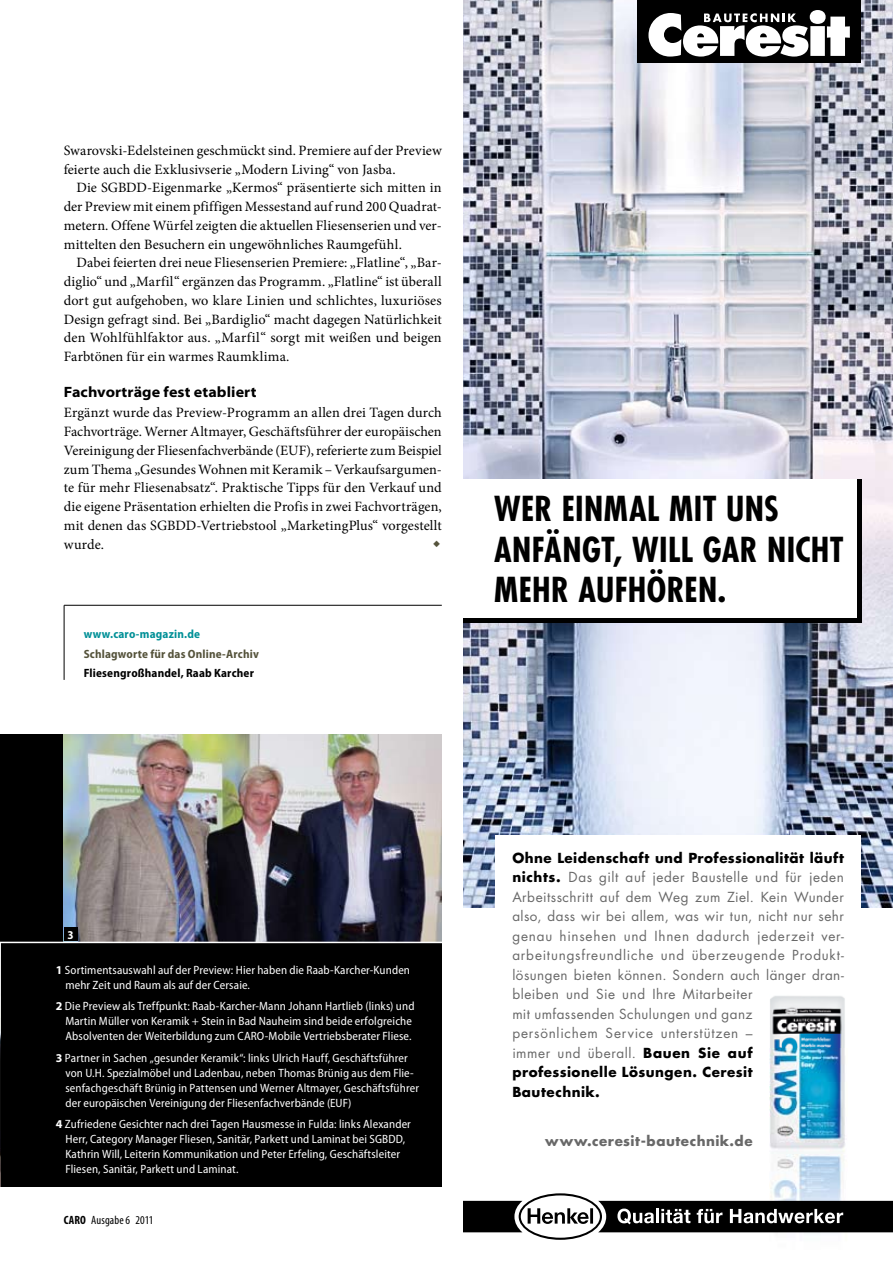
<style>
.page{position:relative;width:893px;height:1263px;background:#fff}
.page>*{position:absolute;margin:0;border:0;box-sizing:border-box;transform-origin:0 0}
.t1{font:700 condensed 33.45px/40.8px "Futura";letter-spacing:.01em;color:#000}
.t2{font:700 semi-expanded 15px "Myriad Pro";letter-spacing:.005em;color:#000}
.t3{font:14.25px/18.8px "Minion Pro";letter-spacing:.005em;color:#000;text-align:justify}
.t4{font:13.5px/19.5px "Futura";letter-spacing:.04em;color:#686868}
.t5{font:700 13.5px "Futura";letter-spacing:.04em;color:#686868}
.t6{font:semi-condensed 12px/15px "Myriad Pro";letter-spacing:.01em;color:#fff}
.t7{font:700 semi-condensed 12px "Myriad Pro";letter-spacing:.015em;color:#55533b}
.t8{font:700 semi-condensed 12px "Myriad Pro";letter-spacing:.015em;color:#000}
.t9{font:700 semi-condensed 12px "Myriad Pro";letter-spacing:.015em;color:#009097}
.t10{font:condensed 12px "Myriad Pro";letter-spacing:.01em;color:#000}
.t11{font:700 semi-condensed 12px "Myriad Pro";color:#fff}
.s1{font-weight:700;font-stretch:normal}
.s2{font-weight:700}
.s3{font-weight:700;color:#000}
</style>
<div class="page">
<div style="left:0;top:734px;width:442px;height:452px;background:#000"></div>
<hr style="left:64px;top:605px;width:378px;height:1px;background:#000">
<hr style="left:64px;top:605px;width:1px;height:75px;background:#000">
<img style="left:0;top:943px;width:1px;height:243px">
<img style="left:64px;top:734px;width:378px;height:208px">
<img style="left:463px;top:0;width:430px;height:907px">
<div style="left:638px;top:1px;width:223px;height:62px;background:#000"></div>
<svg style="left:648px;top:10px;width:202px;height:47px"></svg>
<div style="left:495px;top:835px;width:366px;height:212px;background:#fff"></div>
<div style="left:463px;top:479px;width:398px;height:143px;background:#000"></div>
<div style="left:463px;top:479px;width:393px;height:139px;background:#fff"></div>
<img style="left:769px;top:996px;width:76px;height:197px">
<svg style="left:463px;top:1193px;width:430px;height:47px"></svg>
<hr style="left:0;top:942px;width:455px;height:1px;background:#fff">
<div style="left:64px;top:927px;width:14px;height:14px;background:#000"></div>
<p class="t3" style="left:64px;top:141px;width:379px">Swarovski-Edelsteinen geschmückt sind. Premiere auf der Preview feierte auch die Exklusivserie „Modern Living“ von Jasba.</p>
<p class="t3" style="left:64px;top:178px;width:379px;text-indent:13px">Die SGBDD-Eigenmarke „Kermos“ präsentierte sich mitten in der Preview mit einem pfiffigen Messestand auf rund 200 Quadrat&shy;metern. Offene Würfel zeigten die aktuellen Fliesenserien und ver&shy;mittelten den Besuchern ein ungewöhnliches Raumgefühl.</p>
<p class="t3" style="left:64px;top:253px;width:379px;text-indent:13px">Dabei feierten drei neue Fliesenserien Premiere: „Flatline“, „Bar&shy;diglio“ und „Marfil“ ergänzen das Programm. „Flatline“ ist überall dort gut aufgehoben, wo klare Linien und schlichtes, luxuriöses Design gefragt sind. Bei „Bardiglio“ macht dagegen Natürlichkeit den Wohlfühlfaktor aus. „Marfil“ sorgt mit weißen und beigen Farbtönen für ein warmes Raumklima.</p>
<p class="t2" style="left:64px;top:384px;width:194px">Fachvorträge fest etabliert</p>
<p class="t3" style="left:64px;top:403px;width:379px">Ergänzt wurde das Preview-Programm an allen drei Tagen durch Fachvorträge. Werner Altmayer, Geschäftsführer der europäischen Vereinigung der Fliesenfachverbände (EUF), referierte zum Beispiel zum Thema „Gesundes Wohnen mit Keramik – Verkaufsargumen&shy;te für mehr Fliesenabsatz“. Praktische Tipps für den Verkauf und die eigene Präsentation erhielten die Profis in zwei Fachvorträgen, mit denen das SGBDD-Vertriebstool „MarketingPlus“ vorgestellt wurde.</p>
<p class="t9" style="left:84px;top:627px;width:118px">www.caro-magazin.de</p>
<p class="t7" style="left:84px;top:647px;width:177px">Schlagworte für das Online-Archiv</p>
<p class="t8" style="left:84px;top:666px;width:172px">Fliesengroßhandel, Raab Karcher</p>
<h1 class="t1" style="left:494px;top:488px;width:351px">WER EINMAL MIT UNS<br>ANFÄNGT, WILL GAR NICHT<br>MEHR AUFHÖREN.</h1>
<p class="t11" style="left:68px;top:928px;width:8px">3</p>
<p class="t6" style="left:65px;top:963px;width:346px;text-indent:-9px"><span class="s1">1</span> Sortimentsauswahl auf der Preview: Hier haben die Raab-Karcher-Kunden mehr Zeit und Raum als auf der Cersaie.</p>
<p class="t6" style="left:56px;top:999px;width:360px;text-align:center"><span class="s1">2</span> Die Preview als Treffpunkt: Raab-Karcher-Mann Johann Hartlieb (links) und<br>Martin Müller von Keramik + Stein in Bad Nauheim sind beide erfolgreiche<br>Absolventen der Weiterbildung zum CARO-Mobile Vertriebsberater Fliese.</p>
<p class="t6" style="left:65px;top:1050px;width:355px;text-indent:-9px"><span class="s1">3</span> Partner in Sachen „gesunder Keramik“: links Ulrich Hauff, Geschäftsführer von U.H. Spezialmöbel und Ladenbau, neben Thomas Brünig aus dem Flie&shy;senfachgeschäft Brünig in Pattensen und Werner Altmayer, Geschäftsführer der europäischen Vereinigung der Fliesenfachverbände (EUF)</p>
<p class="t6" style="left:65px;top:1117px;width:347px;text-indent:-9px"><span class="s1">4</span> Zufriedene Gesichter nach drei Tagen Hausmesse in Fulda: links Alexander Herr, Category Manager Fliesen, Sanitär, Parkett und Laminat bei SGBDD, Kathrin Will, Leiterin Kommunikation und Peter Erfeling, Geschäftsleiter Fliesen, Sanitär, Parkett und Laminat.</p>
<p class="t10" style="left:64px;top:1212px;width:91px"><span class="s2">CARO</span> Ausgabe 6 2011</p>
<p class="t4" style="left:512px;top:848px;width:333px"><span class="s3">Ohne Leidenschaft und Professionalität läuft nichts.</span> Das gilt auf jeder Baustelle und für jeden Arbeitsschritt auf dem Weg zum Ziel. Kein Wunder also, dass wir bei allem, was wir tun, nicht nur sehr genau hinsehen und Ihnen dadurch jederzeit ver&shy;arbeitungsfreundliche und überzeugende Produkt&shy;lösungen bieten können. Sondern auch länger dran&shy;bleiben und Sie und Ihre Mitarbeiter<br>mit umfassenden Schulungen und ganz<br>persönlichem Service unterstützen –<br>immer und überall. <span class="s3">Bauen Sie auf professionelle Lösungen. Ceresit<br>Bautechnik.</span></p>
<p class="t5" style="left:545px;top:1132px;width:209px">www.ceresit-bautechnik.de</p>
</div>
